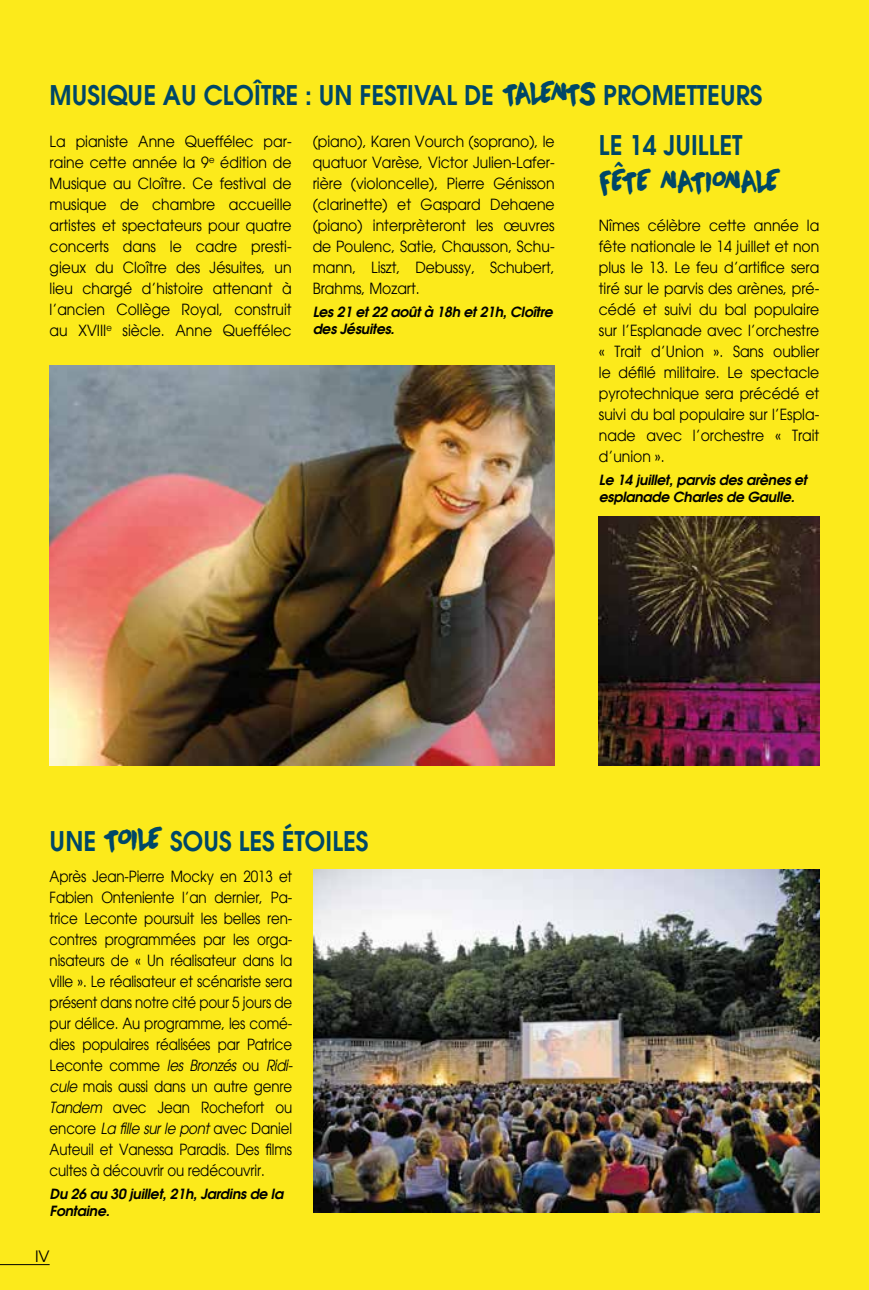
<style>
.page{position:relative;width:869px;height:1290px;background:#fff}
.page>*{position:absolute;margin:0;border:0;box-sizing:border-box;transform-origin:0 0}
.Titre_programme_agen{font:28.88px "DK Downward Fall";letter-spacing:-.08em;color:#004767;scale:.91 1}
.Titre_programme_agen-2{font:600 26.95px "Avant Garde";color:#004767;scale:.91 1}
.t1{font:15.75px "Avant Garde";color:#000}
.Texte_courant{font:15.4px/21px "Avant Garde";letter-spacing:-.01em;color:#000;text-align:justify;scale:.91 1}
.Texte_courant-2{font:15.4px/21px "Avant Garde";letter-spacing:-.01em;color:#000;scale:.87 1}
.Infos_-_Agenda{font:italic 600 14px/17.5px "Avant Garde";color:#000}
.s1{font-family:"DK Downward Fall";font-weight:400;font-size:28.88px}
.s2{font-style:italic}
</style>
<div class="page">
<div style="left:0;top:0;width:868px;height:1290px;background:#fcea1b"></div>
<hr style="left:0;top:1264px;width:50px;height:1px;background:#000">
<img style="left:50px;top:365px;width:504px;height:400px">
<img style="left:313px;top:869px;width:506px;height:343px">
<img style="left:598px;top:516px;width:221px;height:249px">
<p class="Titre_programme_agen-2" style="left:50px;top:78px;width:784px">MUSIQUE AU CLOÎTRE : UN FESTIVAL DE <span class="s1">TALENTS</span> PROMETTEURS</p>
<p class="Texte_courant" style="left:50px;top:131px;width:267px">La pianiste Anne Queffélec par&shy;raine cette année la 9<sup>e</sup> édition de Musique au Cloître. Ce festival de musique de chambre accueille artistes et spectateurs pour quatre concerts dans le cadre presti&shy;gieux du Cloître des Jésuites, un lieu chargé d’histoire attenant à l’ancien Collège Royal, construit au XVIII<sup>e</sup> siècle. Anne Queffélec</p>
<p class="Texte_courant" style="left:312px;top:131px;width:267px">(piano), Karen Vourch (soprano), le quatuor Varèse, Victor Julien-Lafer&shy;rière (violoncelle), Pierre Génisson (clarinette) et Gaspard Dehaene (piano) interprèteront les œuvres de Poulenc, Satie, Chausson, Schu&shy;mann, Liszt, Debussy, Schubert, Brahms, Mozart.</p>
<p class="Titre_programme_agen-2" style="left:598px;top:127px;width:159px">LE 14 JUILLET</p>
<p class="Titre_programme_agen" style="left:598px;top:161px;width:202px">FÊTE NATIONALE</p>
<p class="Texte_courant" style="left:598px;top:215px;width:244px">Nîmes célèbre cette année la fête nationale le 14 juillet et non plus le 13. Le feu d’artifice sera tiré sur le parvis des arènes, pré&shy;cédé et suivi du bal populaire sur l’Esplanade avec l’orchestre « Trait d’Union ». Sans oublier le défilé militaire. Le spectacle pyrotechnique sera précédé et suivi du bal populaire sur l’Espla&shy;nade avec l’orchestre « Trait d’union ».</p>
<p class="Infos_-_Agenda" style="left:598px;top:470px;width:213px">Le 14 juillet,parvisdesarèneset esplanade Charlesde Gaulle.</p>
<p class="Infos_-_Agenda" style="left:312px;top:302px;width:245px">Les21 et22 aoûtà 18h et21h,Cloître desJésuites.</p>
<p class="Titre_programme_agen-2" style="left:50px;top:824px;width:352px">UNE <span class="s1">TOILE</span> SOUS LES ÉTOILES</p>
<p class="Texte_courant-2" style="left:50px;top:866px;width:284px">Après Jean-Pierre Mocky en 2013 et Fabien Onteniente l’an dernier, Pa&shy;trice Leconte poursuit les belles ren&shy;contres programmées par les orga&shy;nisateurs de « Un réalisateur dans la ville ». Le réalisateur et scénariste sera présent dans notre cité pour 5 jours de pur délice. Au programme, les comé&shy;dies populaires réalisées par Patrice L e c o n t e c o m m e <span class="s2">les Bronzés</span> o u <span class="s2">Ridi&shy;cule</span> mais aussi dans un autre genre <span class="s2">Tandem</span> avec Jean Rochefort ou encore <span class="s2">La fille surle pont</span>avec Daniel Auteuil et Vanessa Paradis. Des films cultes à découvrir ou redécouvrir.</p>
<p class="Infos_-_Agenda" style="left:50px;top:1184px;width:238px">Du 26 au 30 juillet,21h,Jardinsde la<br>Fontaine.</p>
<p class="t1" style="left:35px;top:1247px;width:16px">IV</p>
</div>
